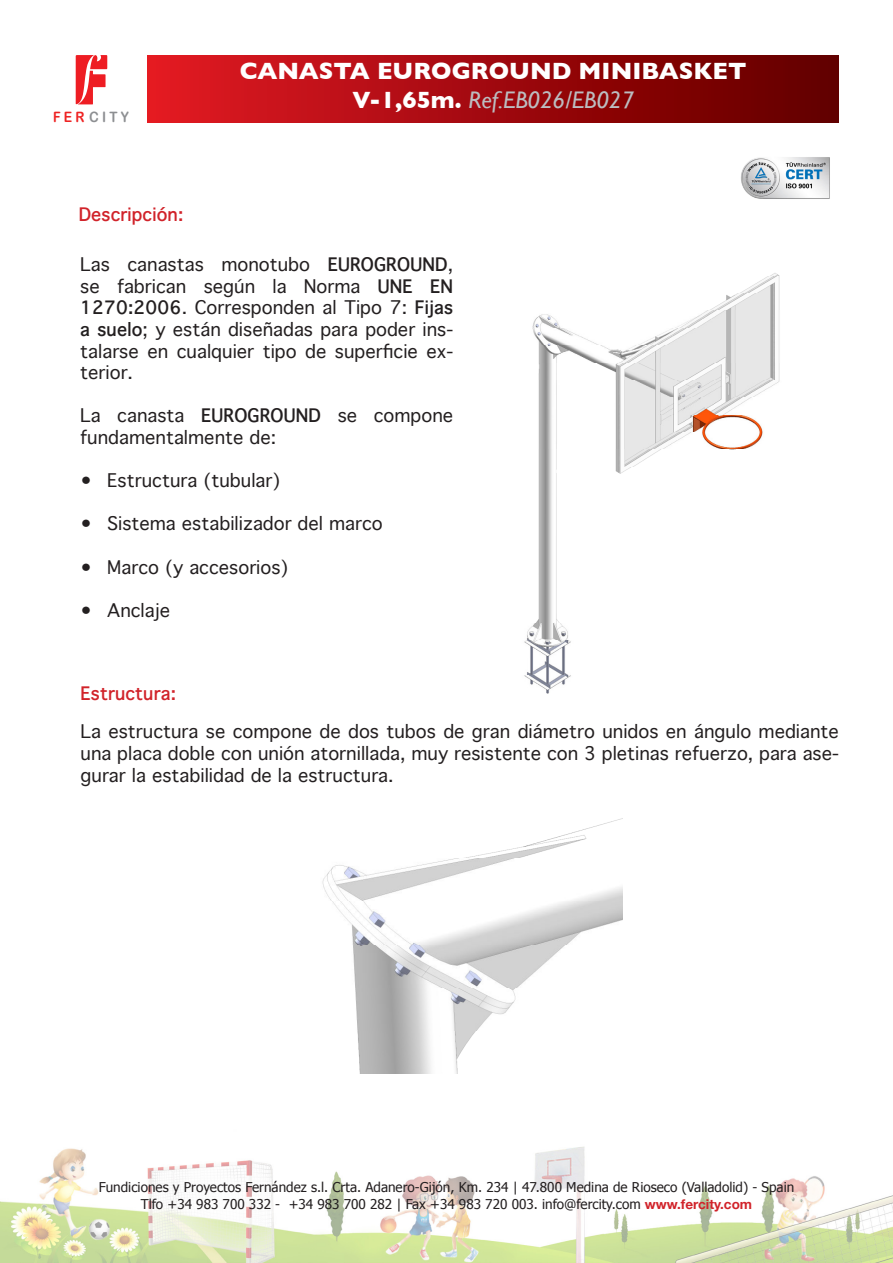
<style>
.page{position:relative;width:893px;height:1263px;background:#fff}
.page>*{position:absolute;margin:0;border:0;box-sizing:border-box;transform-origin:0 0}
.t1{font:700 24px "Gill Sans";color:#fff}
.t2{font:italic 24px "Gill Sans";color:#bcbdc0}
.t3{font:18px/21.6px "Thonburi";color:#231f20;text-align:justify}
.t4{font:700 18px "Thonburi";color:#d1232a}
.t5{font:14.4px "Arial Rounded MT Bold";color:#8d8f92;scale:.91 1}
.t6{font:13.5px "Tahoma";color:#231f20}
.s1{color:#ee2323}
.s2{font-weight:700;font-style:normal;color:#fff}
.s3{font-weight:700}
.s4{font-family:"Helvetica Neue";font-weight:700;color:#d1232a}
</style>
<div class="page">
<img style="left:0;top:818px;width:893px;height:445px">
<div style="left:147px;top:55px;width:692px;height:68px;background:linear-gradient(to right,#e31923,#600000)"></div>
<svg style="left:76px;top:55px;width:31px;height:49px"></svg>
<img style="left:741px;top:157px;width:89px;height:42px">
<img style="left:297px;top:818px;width:325px;height:256px">
<img style="left:524px;top:273px;width:256px;height:421px">
<p class="t5" style="left:53px;top:109px;width:85px"><span class="s1">F E R</span>C I TY</p>
<p class="t4" style="left:79px;top:200px;width:106px">Descripción:</p>
<p class="t1" style="left:240px;top:57px;width:508px">CANASTA EUROGROUND MINIBASKET</p>
<p class="t2" style="left:352px;top:86px;width:283px"><span class="s2">V-1,65m.</span> Ref.EB026/EB027</p>
<p class="t3" style="left:80px;top:254px;width:375px">Las canastas monotubo <span class="s3">EUROGROUND</span>, se fabrican según la Norma <span class="s3">UNE EN 1270:2006</span>. Corresponden al Tipo 7: <span class="s3">Fijas a suelo</span>; y están diseñadas para poder ins&shy;talarse en cualquier tipo de superficie ex&shy;terior.</p>
<p class="t3" style="left:80px;top:405px;width:375px">La canasta <span class="s3">EUROGROUND</span> se compone fundamentalmente de:</p>
<p class="t3" style="left:80px;top:470px;width:202px">• Estructura (tubular)</p>
<p class="t3" style="left:80px;top:513px;width:304px">• Sistema estabilizador del marco</p>
<p class="t3" style="left:80px;top:557px;width:210px">• Marco (y accesorios)</p>
<p class="t3" style="left:80px;top:600px;width:91px">• Anclaje</p>
<p class="t4" style="left:81px;top:678px;width:97px">Estructura:</p>
<p class="t3" style="left:81px;top:721px;width:760px">La estructura se compone de dos tubos de gran diámetro unidos en ángulo mediante una placa doble con unión atornillada, muy resistente con 3 pletinas refuerzo, para ase&shy;gurar la estabilidad de la estructura.</p>
<p class="t6" style="left:99px;top:1178px;width:697px">Fundiciones y Proyectos Fernández s.l. Crta. Adanero-Gijón, Km. 234 | 47.800 Medina de Rioseco (Valladolid) - Spain</p>
<p class="t6" style="left:141px;top:1194px;width:613px">Tlfo +34 983 700 332 - +34 983 700 282 | Fax +34 983 720 003. info@fercity.com <span class="s4">www.fercity.com</span></p>
</div>
